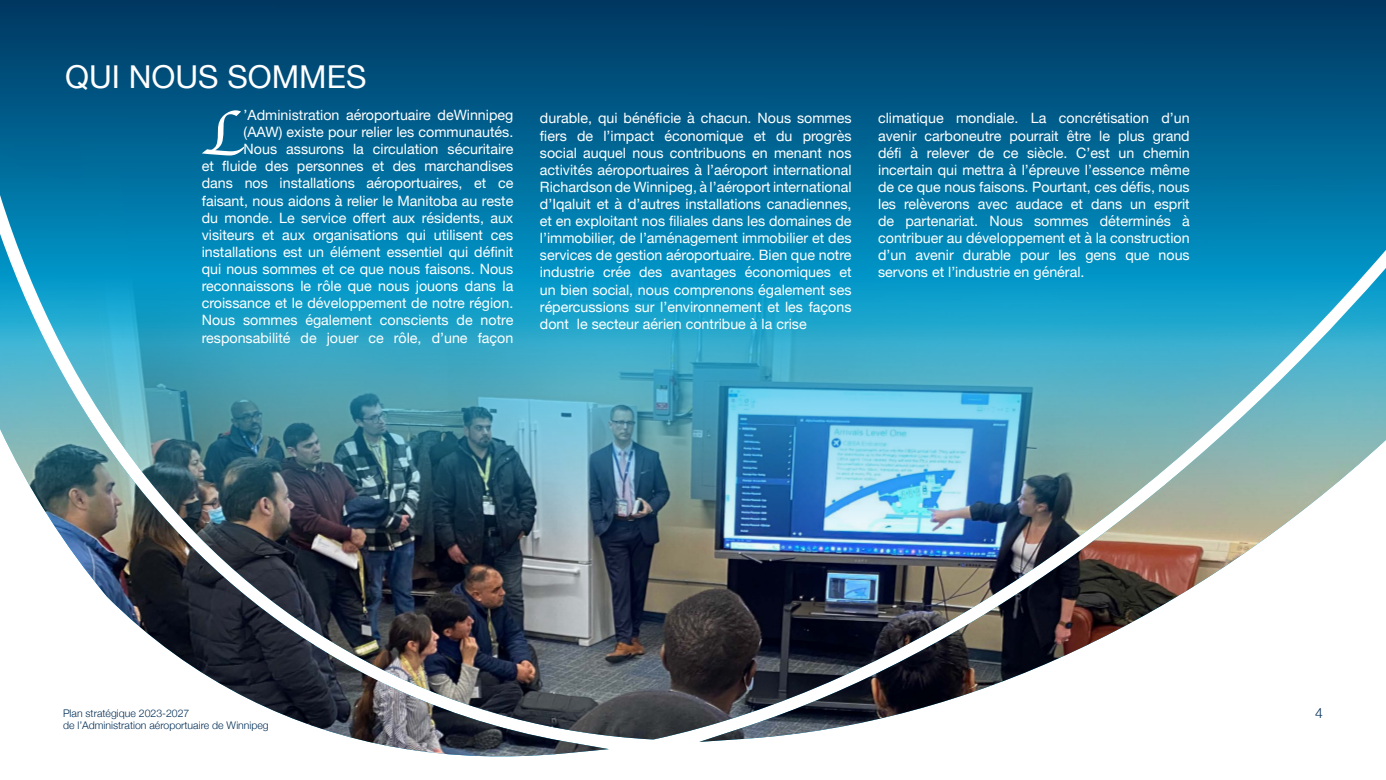
<style>
.page{position:relative;width:1386px;height:780px;background:#fff}
.page>*{position:absolute;margin:0;border:0;box-sizing:border-box;transform-origin:0 0}
.t1{font:64.92px "Apple Chancery";color:#fff}
.t2{font:31.5px "Helvetica Neue";color:#fff}
.t3{font:14.35px/17.2px "Helvetica Neue";color:#fff;text-align:justify}
.t4{font:300 14px "Helvetica Neue";color:#002d56}
.t5{font:300 10.5px "Helvetica Neue";color:#002d56}
.s1{font-style:inherit}
</style>
<div class="page">
<svg style="left:0;top:0;width:1386px;height:136px;background:#004b77"></svg>
<img style="left:0;top:136px;width:1386px;height:621px">
<h2 class="t2" style="left:65px;top:54px;width:303px">QUI NOUS SOMMES</h2>
<p class="t3" style="left:202px;top:107px;width:313px;text-align:right"><span class="s1">’Administration</span> aéroportuaire deWinnipeg (AAW) existe pour relier les communautés.<br>Nous assurons la circulation sécuritaire<br>et fluide des personnes et des marchandises dans nos installations aéroportuaires, et ce faisant, nous aidons à relier le Manitoba au reste du monde. Le service offert aux résidents, aux visiteurs et aux organisations qui utilisent ces installations est un élément essentiel qui définit qui nous sommes et ce que nous faisons. Nous reconnaissons le rôle que nous jouons dans la croissance et le développement de notre région.<br>Nous sommes également conscients de notre responsabilité de jouer ce rôle, d’une façon</p>
<p class="t3" style="left:540px;top:110px;width:313px">durable, qui bénéficie à chacun. Nous sommes fiers de l’impact économique et du progrès social auquel nous contribuons en menant nos activités aéroportuaires à l’aéroport international Richardson de Winnipeg, à l’aéroport international d’Iqaluit et à d’autres installations canadiennes, et en exploitant nos filiales dans les domaines de l’immobilier, de l’aménagement immobilier et des services de gestion aéroportuaire. Bien que notre industrie crée des avantages économiques et un bien social, nous comprenons également ses répercussions sur l’environnement et les façons dont le secteur aérien contribue à la crise</p>
<p class="t3" style="left:878px;top:110px;width:313px">climatique mondiale. La concrétisation d’un avenir carboneutre pourrait être le plus grand défi à relever de ce siècle. C’est un chemin incertain qui mettra à l’épreuve l’essence même de ce que nous faisons. Pourtant, ces défis, nous les relèverons avec audace et dans un esprit de partenariat. Nous sommes déterminés à contribuer au développement et à la construction d’un avenir durable pour les gens que nous servons et l’industrie en général.</p>
<h1 class="t1" style="left:202px;top:82px;width:43px">L</h1>
<p class="t5" style="left:63px;top:704px;width:128px">Plan stratégique 2023-2027</p>
<p class="t4" style="left:1315px;top:702px;width:9px">4</p>
<p class="t5" style="left:63px;top:717px;width:207px">de l’Administration aéroportuaire de Winnipeg</p>
</div>
